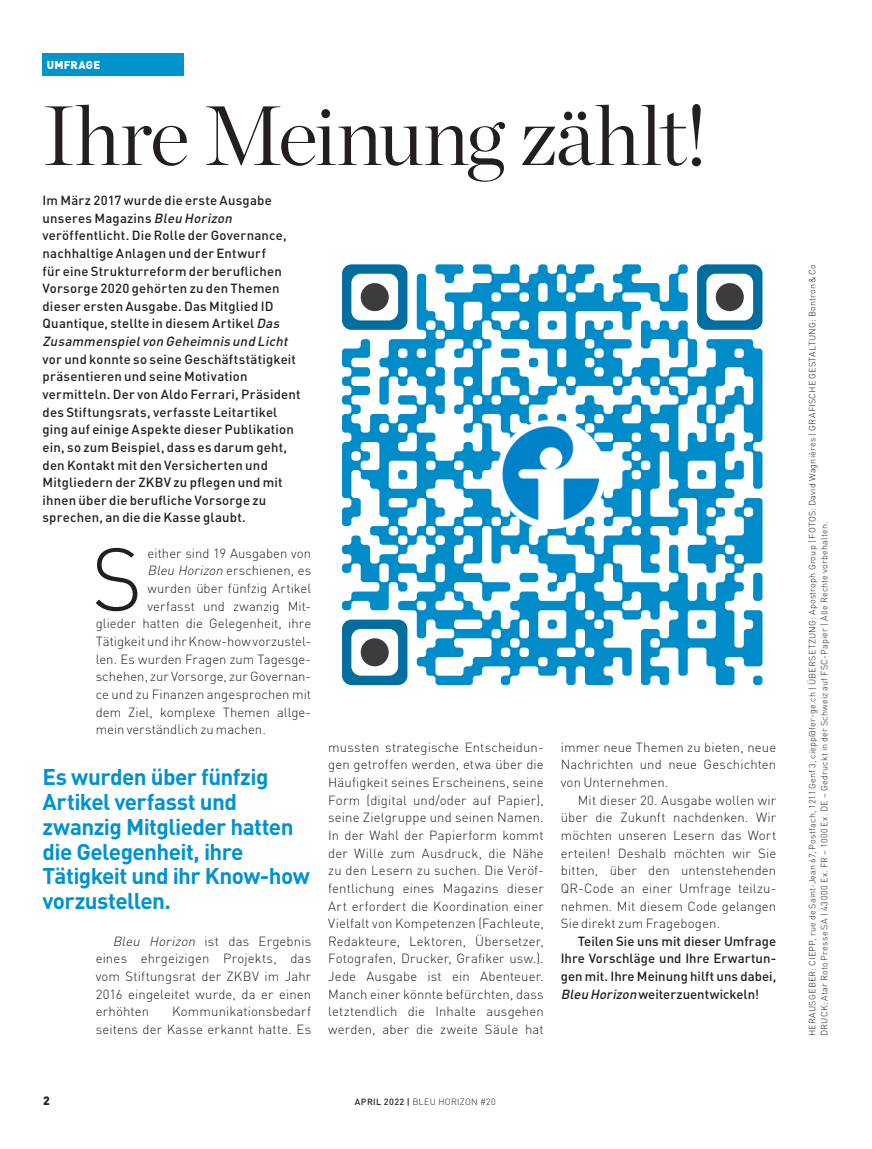
<style>
.page{position:relative;width:872px;height:1149px;background:#fff}
.page>*{position:absolute;margin:0;border:0;box-sizing:border-box;transform-origin:0 0}
.TXT_courant_lettrine{font:300 87.45px "DIN";color:#231f20}
.TITRE_NIVEAU_2{font:300 84px "Chronicle Display";letter-spacing:-.025em;color:#231f20}
.Exergue_DIN_Bold_Ble{font:700 22.5px/24.8px "DIN";letter-spacing:-.03em;color:#0093d0}
.TXT_courant_DEUTSCH{font:300 13.2px/17.5px "DIN";letter-spacing:.01em;color:#231f20;text-align:justify}
.Chapeau___Intro_DEUT{font:500 13.2px/17.7px "DIN";letter-spacing:.02em;color:#231f20}
.TXT_courant_lettrine-2{font:300 13.2px "DIN";color:#231f20}
.TXT_courant_DEUTSCH-2{font:500 13.2px/17.7px "DIN";color:#231f20;text-align:justify}
.t1{font:900 12px "DIN";color:#231f20}
.t2{font:900 11.25px "DIN";letter-spacing:.02em;color:#fff}
.TXT_legende_graph{font:300 9px/12px "DIN";letter-spacing:.02em;color:#231f20}
.s1{font-style:italic}
.s2{font-weight:500}
</style>
<div class="page">
<svg style="left:342px;top:264px;width:420px;height:420px"></svg>
<svg style="left:342px;top:264px;width:65px;height:66px"></svg>
<svg style="left:697px;top:264px;width:65px;height:66px"></svg>
<svg style="left:342px;top:619px;width:65px;height:65px"></svg>
<img style="left:497px;top:419px;width:109px;height:109px">
<div style="left:43px;top:53px;width:141px;height:23px;background:#0094cd"></div>
<p class="t2" style="left:47px;top:58px;width:55px">UMFRAGE</p>
<p class="TITRE_NIVEAU_2" style="left:43px;top:71px;width:667px">Ihre Meinung zählt!</p>
<p class="Chapeau___Intro_DEUT" style="left:43px;top:191px;width:260px">Im März 2017 wurde die erste Ausgabe unseres Magazins <span class="s1">Bleu Horizon </span>veröffentlicht. Die Rolle der Governance, nachhaltige Anlagen und der Entwurf<br>für eine Strukturreform der beruflichen Vorsorge 2020 gehörten zu den Themen dieser ersten Ausgabe. Das Mitglied ID Quantique, stellte in diesem Artikel <span class="s1">Das Zusammenspielvon Geheimnis und Licht </span>vor und konnte so seine Geschäftstätigkeit präsentieren und seine Motivation vermitteln. Der von Aldo Ferrari, Präsident des Stiftungsrats, verfasste Leitartikel ging auf einige Aspekte dieser Publikation ein, so zum Beispiel, dass es darum geht, den Kontakt mit den Versicherten und Mitgliedern der ZKBV zu pflegen und mit ihnen über die berufliche Vorsorge zu sprechen, an die die Kasse glaubt.</p>
<p class="TXT_courant_lettrine" style="left:91px;top:525px;width:53px">S</p>
<p class="TXT_courant_lettrine-2" style="left:148px;top:544px;width:165px">either sind 19 Ausgaben von</p>
<p class="TXT_courant_lettrine-2" style="left:148px;top:562px;width:165px"><span class="s1">Bleu Horizon</span> erschienen, es</p>
<p class="TXT_courant_lettrine-2" style="left:148px;top:580px;width:165px">wurden über fünfzig Artikel</p>
<p class="TXT_courant_lettrine-2" style="left:148px;top:597px;width:165px">verfasst und zwanzig Mit-</p>
<p class="TXT_courant_lettrine-2" style="left:96px;top:615px;width:217px">glieder hatten die Gelegenheit, ihre</p>
<p class="TXT_courant_lettrine-2" style="left:96px;top:633px;width:217px">Tätigkeit und ihr Know-how vorzustel-</p>
<p class="TXT_courant_lettrine-2" style="left:96px;top:650px;width:217px">len. Es wurden Fragen zum Tagesge-</p>
<p class="TXT_courant_lettrine-2" style="left:96px;top:668px;width:217px">schehen, zur Vorsorge, zur Governan-</p>
<p class="TXT_courant_lettrine-2" style="left:96px;top:685px;width:217px">ce und zu Finanzen angesprochen mit</p>
<p class="TXT_courant_lettrine-2" style="left:96px;top:703px;width:217px">dem Ziel, komplexe Themen allge-</p>
<p class="TXT_courant_lettrine-2" style="left:96px;top:721px;width:172px">mein verständlich zu machen.</p>
<p class="Exergue_DIN_Bold_Ble" style="left:43px;top:763px;width:269px">Es wurden über fünfzig<br>Artikel verfasst und zwanzig Mitglieder hatten die Gelegenheit, ihre<br>Tätigkeit und ihr Know-how vorzustellen.</p>
<p class="TXT_courant_DEUTSCH" style="left:96px;top:931px;width:217px;text-indent:17px"><span class="s1">Bleu Horizon</span> ist das Ergebnis eines ehrgeizigen Projekts, das vom Stiftungsrat der ZKBV im Jahr 2016 eingeleitet wurde, da er einen erhöhten</p>
<p class="TXT_courant_DEUTSCH" style="left:96px;top:1002px;width:217px;text-align:right">Kommunikationsbedarf<br>seitens der Kasse erkannt hatte. Es</p>
<p class="TXT_courant_DEUTSCH" style="left:328px;top:738px;width:217px">mussten strategische Entscheidun&shy;gen getroffen werden, etwa über die Häufigkeit seines Erscheinens, seine Form (digital und/oder auf Papier), seine Zielgruppe und seinen Namen.<br>In der Wahl der Papierform kommt der Wille zum Ausdruck, die Nähe zu den Lesern zu suchen. Die Veröf&shy;fentlichung eines Magazins dieser Art erfordert die Koordination einer Vielfalt von Kompetenzen (Fachleute, Redakteure, Lektoren, Übersetzer, Fotografen, Drucker, Grafiker usw.).<br>Jede Ausgabe ist ein Abenteuer.<br>Manch einer könnte befürchten, dass letztendlich die Inhalte ausgehen werden, aber die zweite Säule hat</p>
<p class="TXT_courant_DEUTSCH" style="left:561px;top:738px;width:217px">immer neue Themen zu bieten, neue Nachrichten und neue Geschichten von Unternehmen.</p>
<p class="TXT_courant_DEUTSCH" style="left:561px;top:790px;width:217px;text-indent:17px">Mit dieser 20. Ausgabe wollen wir über die Zukunft nachdenken. Wir möchten unseren Lesern das Wort erteilen! Deshalb möchten wir Sie bitten, über den untenstehenden QR-Code an einer Umfrage teilzu&shy;nehmen. Mit diesem Code gelangen Sie direkt zum Fragebogen.</p>
<p class="TXT_courant_DEUTSCH-2" style="left:561px;top:931px;width:217px;text-indent:17px">Teilen Sie uns mit dieser Umfrage Ihre Vorschläge und Ihre Erwartun&shy;gen mit. Ihre Meinung hilft uns dabei, <span class="s1">Bleu Horizon</span> weiterzuentwickeln!</p>
<p class="t1" style="left:43px;top:1091px;width:8px">2</p>
<p class="TXT_legende_graph" style="left:355px;top:1094px;width:143px"><span class="s2">APRIL 2022 |</span> BLEU HORIZON #20</p>
<p class="TXT_legende_graph" style="left:806px;top:1035px;width:773px;rotate:-90deg">HERAUSGEBER: CIEPP, rue de Saint-Jean 67, Postfach, 1211 Genf 3, ciepp@fer-ge.ch | ÜBERSETZUNG: Apostroph Group | FOTOS: David Wagnières | GRAFISCHE GESTALTUNG: Bontron&amp;Co<br>DRUCK: Atar Roto Presse SA | 43 000 Ex. FR – 1000 Ex. DE – Gedruckt in der Schweiz auf FSC-Papier | Alle Rechte vorbehalten.</p>
</div>
